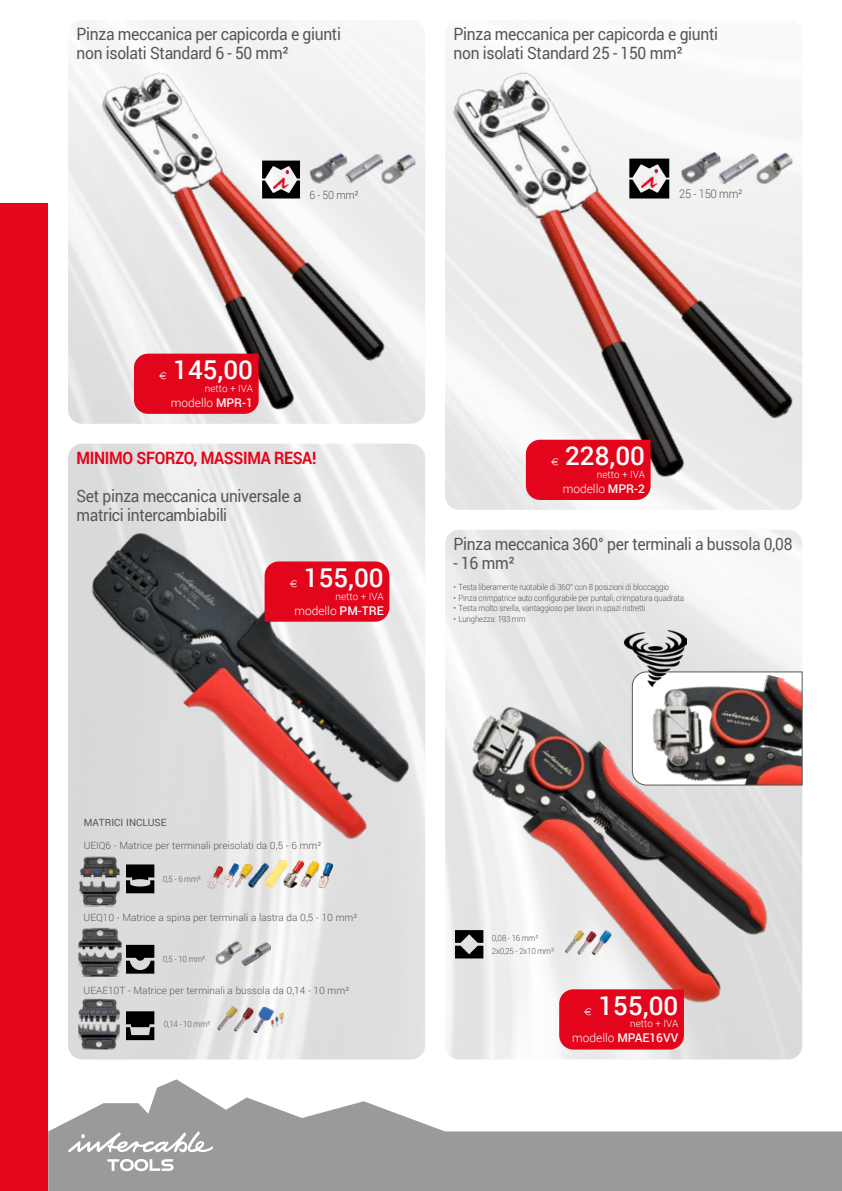
<style>
.page{position:relative;width:842px;height:1191px;background:#fff}
.page>*{position:absolute;margin:0;border:0;box-sizing:border-box;transform-origin:0 0}
.t1{font:500 26px "Roboto";color:#fff}
.t2{font:17px/19px "Roboto";letter-spacing:-.02em;color:#575756;scale:.92 1}
.t3{font:700 17px "Roboto";letter-spacing:-.02em;color:#e3051b;scale:.92 1}
.t4{font:300 12px "Roboto";color:#fff}
.t5{font:500 12px "Roboto";color:#fff}
.t6{font:300 12px "Roboto";letter-spacing:-.02em;color:#575756;scale:.92 1}
.t7{font:300 11.4px "Roboto";color:#575756;scale:.92 1}
.t8{font:300 10px "Roboto";color:#575756}
.t9{font:300 10px "Roboto";color:#fff}
.t10{font:10px "Roboto";color:#575756}
.t11{font:10px "Euro Logo";color:#fff}
.t12{font:300 8.5px/12.7px "Roboto";letter-spacing:-.02em;color:#575756;scale:.92 1}
.s1{font-weight:500}
.s2{font-weight:300}
</style>
<div class="page">
<svg style="left:48px;top:1079px;width:794px;height:112px;fill:#9a9a99"></svg>
<svg style="left:68px;top:1131px;width:145px;height:22px"></svg>
<svg style="left:107px;top:1159px;width:67px;height:12px"></svg>
<div style="left:0;top:203px;width:48px;height:988px;background:#e3051b"></div>
<img style="left:445px;top:530px;width:357px;height:529px">
<img style="left:68px;top:462px;width:357px;height:597px">
<svg style="left:687px;top:671px;width:115px;height:114px"></svg>
<img style="left:71px;top:504px;width:354px;height:346px">
<img style="left:79px;top:856px;width:40px;height:50px">
<img style="left:79px;top:926px;width:42px;height:51px">
<img style="left:79px;top:998px;width:40px;height:51px">
<img style="left:221px;top:862px;width:18px;height:27px">
<img style="left:207px;top:865px;width:16px;height:25px">
<img style="left:235px;top:863px;width:12px;height:24px">
<img style="left:247px;top:862px;width:22px;height:28px">
<img style="left:265px;top:860px;width:18px;height:27px">
<img style="left:318px;top:860px;width:16px;height:30px">
<img style="left:304px;top:860px;width:16px;height:28px">
<img style="left:283px;top:860px;width:21px;height:28px">
<img style="left:215px;top:941px;width:55px;height:24px">
<img style="left:218px;top:1005px;width:36px;height:26px">
<img style="left:273px;top:1012px;width:15px;height:17px">
<img style="left:254px;top:1007px;width:19px;height:26px">
<svg style="left:126px;top:864px;width:28px;height:29px"></svg>
<svg style="left:126px;top:945px;width:28px;height:28px"></svg>
<svg style="left:126px;top:1011px;width:28px;height:29px"></svg>
<img style="left:445px;top:674px;width:344px;height:341px">
<img style="left:68px;top:57px;width:307px;height:405px">
<svg style="left:455px;top:930px;width:28px;height:28px"></svg>
<img style="left:566px;top:930px;width:56px;height:24px">
<img style="left:375px;top:53px;width:427px;height:476px">
<img style="left:624px;top:630px;width:63px;height:56px">
<div style="left:134px;top:353px;width:125px;height:61px;background:#e3051b"></div>
<div style="left:526px;top:440px;width:125px;height:60px;background:#e3051b"></div>
<div style="left:265px;top:561px;width:124px;height:60px;background:#e3051b"></div>
<div style="left:559px;top:989px;width:125px;height:60px;background:#e3051b"></div>
<img style="left:759px;top:153px;width:33px;height:31px">
<img style="left:717px;top:153px;width:42px;height:32px">
<img style="left:681px;top:152px;width:40px;height:32px">
<svg style="left:629px;top:159px;width:40px;height:39px"></svg>
<img style="left:383px;top:154px;width:32px;height:29px">
<img style="left:347px;top:153px;width:36px;height:30px">
<img style="left:310px;top:153px;width:37px;height:30px">
<svg style="left:262px;top:161px;width:38px;height:37px"></svg>
<h2 class="t2" style="left:77px;top:24px;width:289px">Pinza meccanica per capicorda e giunti non isolati Standard 6 - 50 mm²</h2>
<h2 class="t2" style="left:454px;top:24px;width:289px">Pinza meccanica per capicorda e giunti non isolati Standard 25 - 150 mm²</h2>
<h3 class="t7" style="left:309px;top:186px;width:55px">6 - 50 mm²</h3>
<h3 class="t6" style="left:679px;top:185px;width:71px">25 - 150 mm²</h3>
<p class="t11" style="left:159px;top:371px;width:9px">t</p>
<h1 class="t1" style="left:173px;top:352px;width:81px">145,00</h1>
<p class="t9" style="left:205px;top:381px;width:50px">netto + IVA</p>
<h3 class="t4" style="left:171px;top:394px;width:84px">modello <span class="s1">MPR-1</span></h3>
<h2 class="t3" style="left:77px;top:446px;width:262px">MINIMO SFORZO, MASSIMA RESA!</h2>
<h2 class="t2" style="left:77px;top:486px;width:246px">Set pinza meccanica universale a matrici intercambiabili</h2>
<p class="t11" style="left:290px;top:579px;width:9px">t</p>
<h1 class="t1" style="left:304px;top:559px;width:81px">155,00</h1>
<p class="t9" style="left:336px;top:589px;width:50px">netto + IVA</p>
<h3 class="t4" style="left:294px;top:602px;width:91px">modello <span class="s1">PM-TRE</span></h3>
<p class="t11" style="left:551px;top:457px;width:9px">t</p>
<h1 class="t1" style="left:565px;top:438px;width:81px">228,00</h1>
<p class="t9" style="left:597px;top:467px;width:50px">netto + IVA</p>
<h3 class="t4" style="left:563px;top:480px;width:84px">modello <span class="s1">MPR-2</span></h3>
<h2 class="t2" style="left:454px;top:534px;width:370px">Pinza meccanica 360° per terminali a bussola 0,08</h2>
<h2 class="t2" style="left:454px;top:553px;width:68px">- 16 mm²</h2>
<p class="t12" style="left:454px;top:581px;width:236px">• Testa liberamente ruotabile di 360° con 8 posizioni di bloccaggio</p>
<p class="t12" style="left:454px;top:591px;width:252px">• Pinza crimpatrice auto configurabile per puntali, crimpatura quadrata</p>
<p class="t12" style="left:454px;top:602px;width:210px">• Testa molto snella, vantaggioso per lavori in spazi ristretti</p>
<p class="t12" style="left:454px;top:612px;width:80px">• Lunghezza: 193 mm</p>
<p class="t10" style="left:84px;top:815px;width:85px">MATRICI INCLUSE</p>
<p class="t8" style="left:84px;top:838px;width:239px">UEIQ6 - Matrice per terminali preisolati da 0,5 - 6 mm²</p>
<p class="t12" style="left:163px;top:872px;width:43px">0,5 - 6 mm²</p>
<p class="t8" style="left:84px;top:910px;width:275px">UEQ10 - Matrice a spina per terminali a lastra da 0,5 - 10 mm²</p>
<p class="t12" style="left:163px;top:952px;width:48px">0,5 - 10 mm²</p>
<p class="t8" style="left:84px;top:983px;width:267px">UEAE10T - Matrice per terminali a bussola da 0,14 - 10 mm²</p>
<p class="t12" style="left:164px;top:1017px;width:52px">0,14 - 10 mm²</p>
<p class="t12" style="left:492px;top:931px;width:69px">0,08 - 16 mm²<br>2x0,25 - 2x10 mm²</p>
<p class="t11" style="left:584px;top:1007px;width:9px">t</p>
<h1 class="t1" style="left:598px;top:987px;width:81px">155,00</h1>
<p class="t9" style="left:630px;top:1017px;width:50px">netto + IVA</p>
<h3 class="t5" style="left:572px;top:1029px;width:108px"><span class="s2">modello</span> MPAE16VV</h3>
</div>
